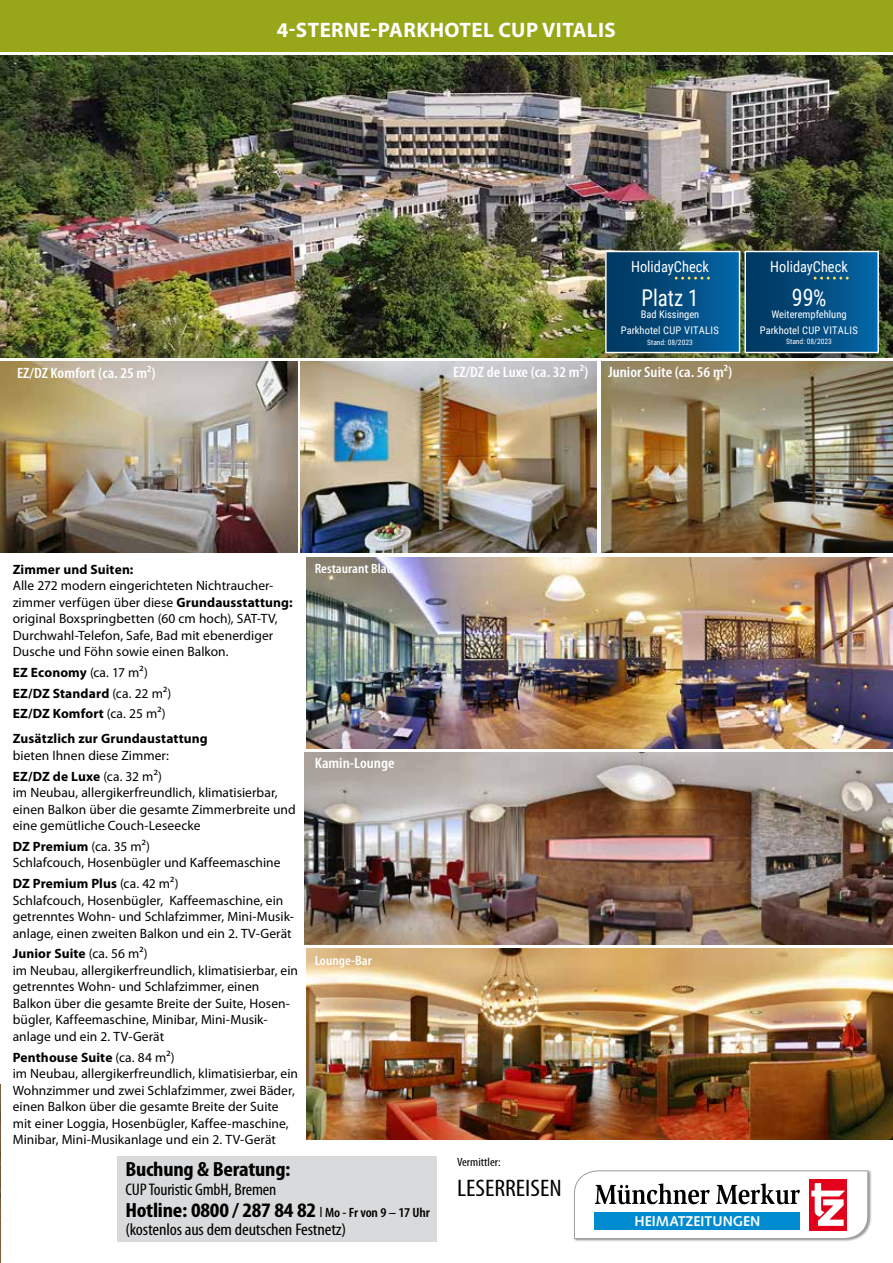
<style>
.page{position:relative;width:893px;height:1263px;background:#fff}
.page>*{position:absolute;margin:0;border:0;box-sizing:border-box;transform-origin:0 0}
.t1{font:condensed 24px "Myriad Pro";color:#000;scale:1.1 1}
.t2{font:23.1px "Roboto Condensed";color:#fff;scale:.91 1}
.t3{font:700 21px "Myriad Pro";letter-spacing:.02em;color:#fff}
.t4{font:700 condensed 20.7px "Myriad Pro";letter-spacing:-.01em;color:#000;scale:1.1 1}
.t5{font:condensed 16.8px "Myriad Pro";letter-spacing:-.01em;color:#000;scale:1.1 1}
.t6{font:condensed 16.8px "Myriad Pro";letter-spacing:-.01em;color:#000;scale:1.05 1}
.t7{font:15.15px "Roboto Condensed";color:#fff;scale:.95 1}
.t8{font:600 condensed 15px "Myriad Pro";color:#fff;scale:1.1 1}
.t9{font:700 14.25px "Syntax";color:#fff}
.t10{font:13.5px/16.5px "Myriad Pro";letter-spacing:.005em;color:#000}
.t11{font:700 13.5px/20.7px "Myriad Pro";letter-spacing:.01em;color:#000}
.t12{font:600 condensed 13.5px "Myriad Pro";color:#fff;scale:1.1 1}
.t13{font:condensed 12px "Myriad Pro";color:#000;scale:1.1 1}
.t14{font:10.5px/16.6px "Roboto Condensed";color:#fff;text-align:center}
.t15{font:7.5px "Roboto Condensed";color:#fff}
.s1{font-weight:700}
.s2{font-weight:400}
.s3{font-family:"Roboto Condensed";font-weight:300;font-stretch:normal;font-size:18px}
.s4{font-weight:600;font-size:13.5px}
</style>
<div class="page">
<img style="left:306px;top:557px;width:587px;height:191px">
<img style="left:306px;top:948px;width:587px;height:192px">
<img style="left:602px;top:361px;width:291px;height:192px">
<img style="left:1px;top:361px;width:297px;height:192px">
<img style="left:305px;top:753px;width:588px;height:191px">
<img style="left:301px;top:361px;width:295px;height:192px">
<div style="left:0;top:0;width:893px;height:51px;background:#97a719"></div>
<img style="left:0;top:55px;width:893px;height:302px">
<img style="left:0;top:1084px;width:1px;height:179px">
<div style="left:606px;top:251px;width:133px;height:102px;background:linear-gradient(to right,#00345a,#0464a5)"></div>
<div style="left:605px;top:251px;width:135px;height:102px;border:1px solid #fff"></div>
<svg style="left:675px;top:277px;width:35px;height:3px"></svg>
<div style="left:745px;top:251px;width:133px;height:101px;background:linear-gradient(to right,#00345a,#0464a5)"></div>
<div style="left:744px;top:251px;width:135px;height:102px;border:1px solid #fff"></div>
<svg style="left:814px;top:277px;width:35px;height:3px"></svg>
<img style="left:0;top:361px;width:1px;height:192px">
<div style="left:117px;top:1157px;width:319px;height:85px;background:#d9dadb"></div>
<div style="left:573px;top:1170px;width:299px;height:72px;background:#000;opacity:.4"></div>
<svg style="left:574px;top:1170px;width:294px;height:69px"></svg>
<h3 class="t3" style="left:277px;top:16px;width:340px">4-STERNE-PARKHOTEL CUP VITALIS</h3>
<p class="t7" style="left:631px;top:256px;width:84px">HolidayCheck</p>
<h2 class="t2" style="left:641px;top:281px;width:64px">Platz 1</h2>
<p class="t14" style="left:621px;top:305px;width:99px">Bad Kissingen<br>Parkhotel CUP VITALIS</p>
<p class="t15" style="left:647px;top:337px;width:47px">Stand: 08/2023</p>
<p class="t8" style="left:17px;top:364px;width:128px">EZ/DZ Komfort (ca. 25 m²)</p>
<p class="t8" style="left:608px;top:363px;width:114px">Junior Suite (ca. 56 m²)</p>
<p class="t8" style="left:453px;top:363px;width:124px">EZ/DZ de Luxe (ca. 32 m²)</p>
<p class="t7" style="left:770px;top:256px;width:83px">HolidayCheck</p>
<h2 class="t2" style="left:791px;top:277px;width:40px">99%</h2>
<p class="t14" style="left:760px;top:305px;width:99px">Weiterempfehlung<br>Parkhotel CUP VITALIS</p>
<p class="t15" style="left:786px;top:336px;width:47px">Stand: 08/2023</p>
<p class="t12" style="left:315px;top:560px;width:73px">Restaurant Blau</p>
<p class="t11" style="left:13px;top:558px;width:122px">Zimmer und Suiten:</p>
<p class="t10" style="left:13px;top:577px;width:282px">Alle 272 modern eingerichteten Nichtraucher&shy;zimmer verfügen über diese <span class="s1">Grundausstattung: </span>original Boxspringbetten (60 cm hoch), SAT-TV, Durchwahl-Telefon, Safe, Bad mit ebenerdiger Dusche und Föhn sowie einen Balkon.</p>
<p class="t11" style="left:13px;top:661px;width:160px">EZ Economy <span class="s2">(ca. 17 m²)<br></span>EZ/DZ Standard <span class="s2">(ca. 22 m²)<br></span>EZ/DZ Komfort <span class="s2">(ca. 25 m²)</span></p>
<p class="t11" style="left:13px;top:728px;width:197px">Zusätzlich zur Grundaustattung</p>
<p class="t10" style="left:13px;top:745px;width:158px;line-height:20.7px">bieten Ihnen diese Zimmer:<br><span class="s1">EZ/DZ de Luxe</span> (ca. 32 m²)</p>
<p class="t10" style="left:13px;top:784px;width:285px">im Neubau, allergikerfreundlich, klimatisierbar, einen Balkon über die gesamte Zimmerbreite und eine gemütliche Couch-Leseecke</p>
<p class="t10" style="left:13px;top:838px;width:269px"><span class="s1">DZ Premium</span> (ca. 35 m²)<br>Schlafcouch, Hosenbügler und Kaffeemaschine</p>
<p class="t10" style="left:13px;top:875px;width:283px"><span class="s1">DZ Premium Plus</span> (ca. 42 m²)<br>Schlafcouch, Hosenbügler, Kaffeemaschine, ein getrenntes Wohn- und Schlafzimmer, Mini-Musik&shy;anlage, einen zweiten Balkon und ein 2. TV-Gerät</p>
<p class="t10" style="left:13px;top:945px;width:287px"><span class="s1">Junior Suite</span> (ca. 56 m²)<br>im Neubau, allergikerfreundlich, klimatisierbar, ein getrenntes Wohn- und Schlafzimmer, einen Balkon über die gesamte Breite der Suite, Hosen&shy;bügler, Kaffeemaschine, Minibar, Mini-Musik&shy;anlage und ein 2. TV-Gerät</p>
<p class="t10" style="left:13px;top:1048px;width:287px"><span class="s1">Penthouse Suite</span> (ca. 84 m²)<br>im Neubau, allergikerfreundlich, klimatisierbar, ein Wohnzimmer und zwei Schlafzimmer, zwei Bäder, einen Balkon über die gesamte Breite der Suite mit einer Loggia, Hosenbügler, Kaffee-maschine, Minibar, Mini-Musikanlage und ein 2. TV-Gerät</p>
<h3 class="t4" style="left:125px;top:1156px;width:152px">Buchung &amp; Beratung:</h3>
<p class="t6" style="left:125px;top:1179px;width:145px">CUP Touristic GmbH, Bremen</p>
<h3 class="t4" style="left:125px;top:1197px;width:278px">Hotline: 0800 / 287 84 82 <span class="s3">I</span><span class="s4">Mo - Fr von 9 – 17 Uhr</span></h3>
<p class="t5" style="left:125px;top:1219px;width:202px">(kostenlos aus dem deutschen Festnetz)</p>
<p class="t8" style="left:315px;top:754px;width:74px">Kamin-Lounge</p>
<p class="t12" style="left:315px;top:952px;width:54px">Lounge-Bar</p>
<p class="t13" style="left:457px;top:1154px;width:41px">Vermittler:</p>
<h1 class="t1" style="left:457px;top:1173px;width:97px">LESERREISEN</h1>
<p class="t9" style="left:635px;top:1213px;width:127px">HEIMATZEITUNGEN</p>
</div>
